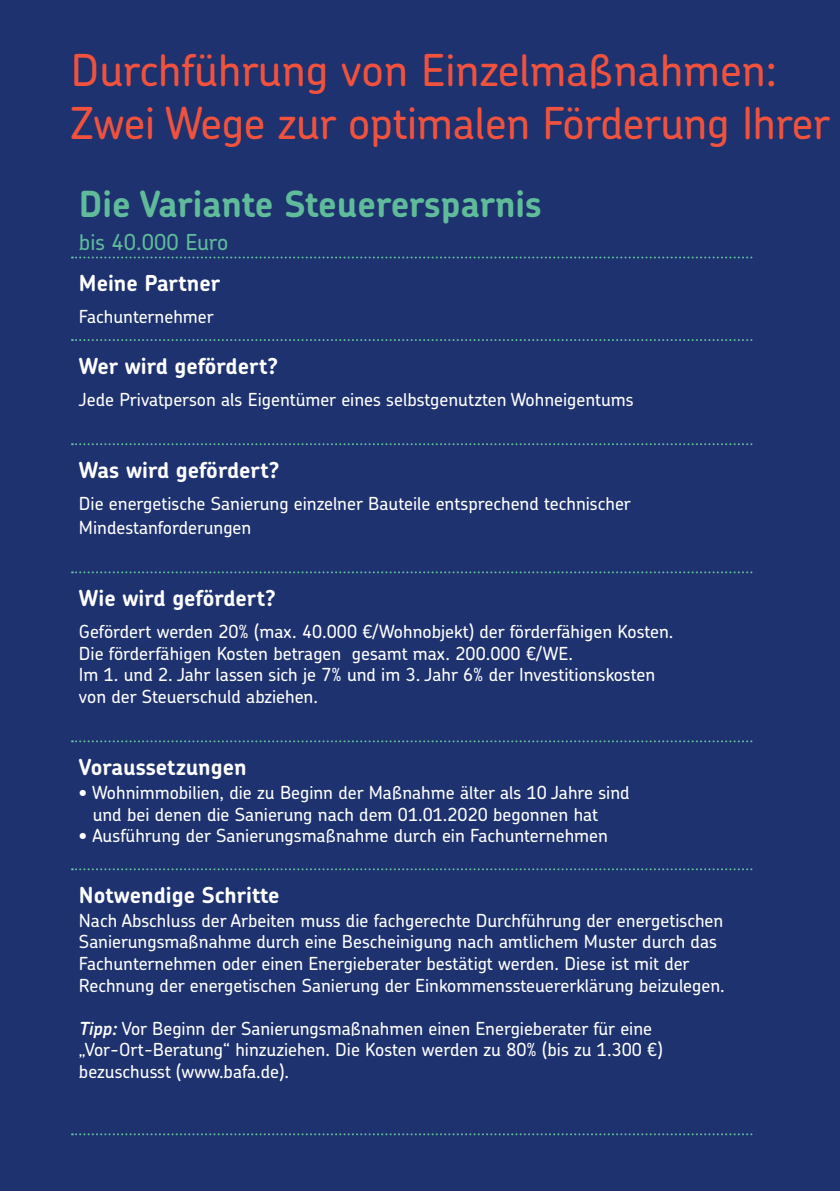
<style>
.page{position:relative;width:840px;height:1191px;background:#fff}
.page>*{position:absolute;margin:0;border:0;box-sizing:border-box;transform-origin:0 0}
.t1{font:500 44px/52.8px "Chevin Pro";letter-spacing:-.005em;color:#f0523e}
.t2{font:700 36px "Chevin Pro";color:#5fbb99}
.t3{font:700 22px "Chevin Pro";color:#fff}
.t4{font:500 22px "Chevin Pro";color:#5fbb99}
.t5{font:500 18px/21.6px "Chevin Pro";color:#fff}
.s1{font-weight:600;font-style:italic}
</style>
<div class="page">
<div style="left:0;top:0;width:419px;height:1191px;background:#1d326f"></div>
<div style="left:113px;top:0;width:641px;height:1191px;background:#1d326f"></div>
<svg style="left:72px;top:256px;width:682px;height:2px"></svg>
<svg style="left:72px;top:339px;width:682px;height:2px"></svg>
<svg style="left:72px;top:443px;width:682px;height:2px"></svg>
<svg style="left:72px;top:571px;width:682px;height:2px"></svg>
<svg style="left:72px;top:740px;width:682px;height:2px"></svg>
<svg style="left:72px;top:868px;width:682px;height:2px"></svg>
<svg style="left:72px;top:1133px;width:682px;height:2px"></svg>
<div style="left:754px;top:0;width:85px;height:1191px;background:#1d326f"></div>
<h1 class="t1" style="left:71px;top:43px;width:760px">Durchführung von Einzelmaßnahmen:<br>Zwei Wege zur optimalen Förderung Ihrer</h1>
<h2 class="t2" style="left:79px;top:180px;width:464px">Die Variante Steuerersparnis</h2>
<p class="t4" style="left:79px;top:227px;width:151px">bis 40.000 Euro</p>
<p class="t3" style="left:79px;top:269px;width:142px">Meine Partner</p>
<p class="t5" style="left:79px;top:305px;width:136px">Fachunternehmer</p>
<p class="t3" style="left:79px;top:351px;width:201px">Wer wird gefördert?</p>
<p class="t5" style="left:79px;top:388px;width:556px">Jede Privatperson als Eigentümer eines selbstgenutzten Wohneigentums</p>
<p class="t3" style="left:79px;top:455px;width:202px">Was wird gefördert?</p>
<p class="t5" style="left:79px;top:491px;width:553px;line-height:24px">Die energetische Sanierung einzelner Bauteile entsprechend technischer<br>Mindestanforderungen</p>
<p class="t3" style="left:79px;top:583px;width:198px">Wie wird gefördert?</p>
<p class="t5" style="left:79px;top:620px;width:595px">Gefördert werden 20% (max. 40.000 €/Wohnobjekt) der förderfähigen Kosten.<br>Die förderfähigen Kosten betragen gesamt max. 200.000 €/WE.<br>Im 1. und 2. Jahr lassen sich je 7% und im 3. Jahr 6% der Investitionskosten von der Steuerschuld abziehen.</p>
<p class="t3" style="left:79px;top:752px;width:169px">Voraussetzungen</p>
<p class="t5" style="left:93px;top:781px;width:538px;text-indent:-14px">• Wohnimmobilien, die zu Beginn der Maßnahme älter als 10 Jahre sind und bei denen die Sanierung nach dem 01.01.2020 begonnen hat</p>
<p class="t5" style="left:79px;top:824px;width:530px">• Ausführung der Sanierungsmaßnahme durch ein Fachunternehmen</p>
<p class="t3" style="left:79px;top:880px;width:202px">Notwendige Schritte</p>
<p class="t5" style="left:79px;top:909px;width:647px">Nach Abschluss der Arbeiten muss die fachgerechte Durchführung der energetischen Sanierungsmaßnahme durch eine Bescheinigung nach amtlichem Muster durch das Fachunternehmen oder einen Energieberater bestätigt werden. Diese ist mit der Rechnung der energetischen Sanierung der Einkommenssteuererklärung beizulegen.</p>
<p class="t5" style="left:79px;top:1017px;width:585px"><span class="s1">Tipp:</span> Vor Beginn der Sanierungsmaßnahmen einen Energieberater für eine „Vor-Ort-Beratung“ hinzuziehen. Die Kosten werden zu 80% (bis zu 1.300 €) bezuschusst (www.bafa.de).</p>
</div>
